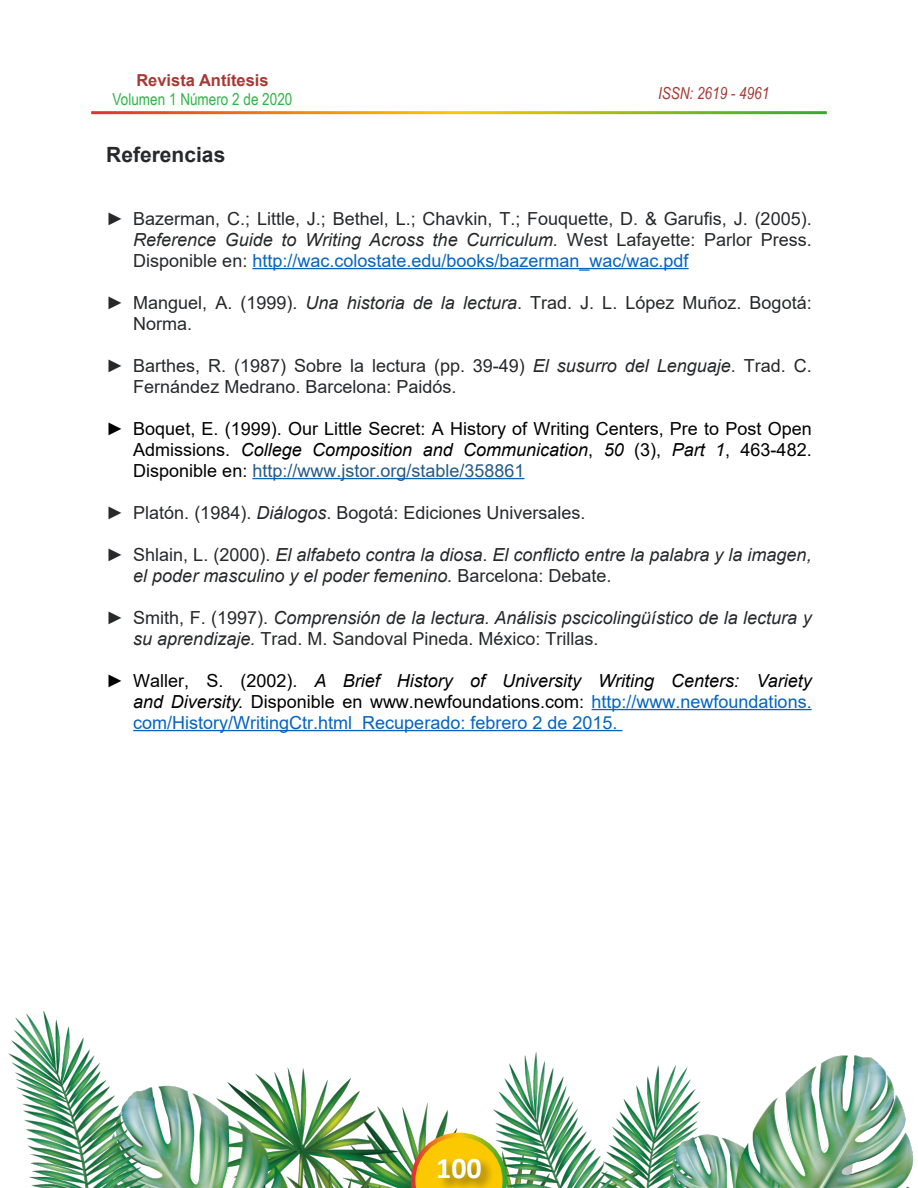
<style>
.page{position:relative;width:918px;height:1188px;background:#fff}
.page>*{position:absolute;margin:0;border:0;box-sizing:border-box;transform-origin:0 0}
.t1{font:700 30px "Calibri";color:#fff}
.t2{font:700 21px "Arial";color:#26282a}
.t3{font:18px/21px "Arial";color:#26282a}
.t4{font:italic 18px/21px "Arial";color:#26282a}
.t5{font:18px/21px "Arial";color:#0563c1;text-align:justify}
.t6{font:18px/21px "Arial";color:#010101;text-align:justify}
.t7{font:16.5px "Arial Narrow";color:#31b44a}
.t8{font:700 16.5px "Arial";color:#a53a35}
.t9{font:italic 16.5px "Arial Narrow";color:#a53a35}
.s1{font-style:italic}
.s2{color:#0563c1}
.s3{color:#265985}
.s4{font-style:normal}
.s5{color:#010101}
.s6{font-style:italic;color:#010101}
.s7{color:#000}
</style>
<div class="page">
<img style="left:8px;top:1010px;width:905px;height:178px">
<svg style="left:411px;top:1133px;width:96px;height:55px;background:#dbbf3a"></svg>
<div style="left:437px;top:1157px;width:58px;height:31px;background:#231f20;opacity:.54"></div>
<hr style="left:252px;top:268px;width:437px;height:1px;background:#0563c1">
<hr style="left:252px;top:478px;width:273px;height:1px;background:#0563c1">
<hr style="left:592px;top:709px;width:220px;height:1px;background:#0563c1">
<hr style="left:133px;top:730px;width:489px;height:1px;background:#0563c1">
<p class="t8" style="left:136px;top:68px;width:134px">Revista Antítesis</p>
<p class="t7" style="left:113px;top:88px;width:181px">Volumen 1 Número 2 de 2020</p>
<p class="t2" style="left:106px;top:139px;width:121px">Referencias</p>
<p class="t9" style="left:658px;top:81px;width:113px">ISSN: 2619 - 4961</p>
<p class="t3" style="left:133px;top:208px;width:680px;text-align:justify;text-indent:-27px">► Bazerman, C.; Little, J.; Bethel, L.; Chavkin, T.; Fouquette, D. &amp; Garufis, J. (2005).<br><span class="s1">Reference Guide to Writing Across the Curriculum.</span> West Lafayette: Parlor Press.<br>Disponible en: <span class="s2">http://wac.colostate.edu/books/bazerman_wac/wac.pdf</span></p>
<p class="t3" style="left:133px;top:292px;width:680px;text-indent:-27px">► Manguel, A. (1999). <span class="s1">Una historia de la lectura</span>. Trad. J. L. López Muñoz. Bogotá:<br>Norma.</p>
<p class="t3" style="left:133px;top:355px;width:680px;text-indent:-27px">► Barthes, R. (1987) Sobre la lectura (pp. 39-49) <span class="s1">El susurro del Lenguaje</span>. Trad. C.<br>Fernández Medrano. Barcelona: Paidós.</p>
<p class="t6" style="left:133px;top:418px;width:680px;text-indent:-27px">► Boquet, E. (1999). Our Little Secret: A History of Writing Centers, Pre to Post Open Admissions. <span class="s1">College Composition and Communication</span>, <span class="s1">50</span> (3), <span class="s1">Part 1</span>, 463-482.<br>Disponible en: <span class="s3">http://www.jstor.org/stable/358861</span></p>
<p class="t3" style="left:106px;top:502px;width:481px">► Platón. (1984). <span class="s1">Diálogos</span>. Bogotá: Ediciones Universales.</p>
<p class="t4" style="left:133px;top:544px;width:680px;text-indent:-27px"><span class="s4">► Shlain, L. (2000).</span> El alfabeto contra la diosa<span class="s4">.</span> El conflicto entre la palabra y la imagen, el poder masculino y el poder femenino. <span class="s4">Barcelona: Debate.</span></p>
<p class="t4" style="left:133px;top:607px;width:680px;text-indent:-27px"><span class="s4">► Smith, F. (1997).</span> Comprensión de la lectura. Análisis pscicolingüístico de la lectura y su aprendizaje. <span class="s4">Trad. M. Sandoval Pineda. México: Trillas.</span></p>
<p class="t5" style="left:133px;top:670px;width:680px;text-indent:-27px"><span class="s5">► Waller, S. (2002).</span> <span class="s6">A Brief History of University Writing Centers: Variety and Diversity.</span> <span class="s7">Disponible en www.newfoundations.com:</span> http://www.newfoundations. com/History/WritingCtr.html Recuperado: febrero 2 de 2015.</p>
<h1 class="t1" style="left:436px;top:1147px;width:47px">100</h1>
</div>
